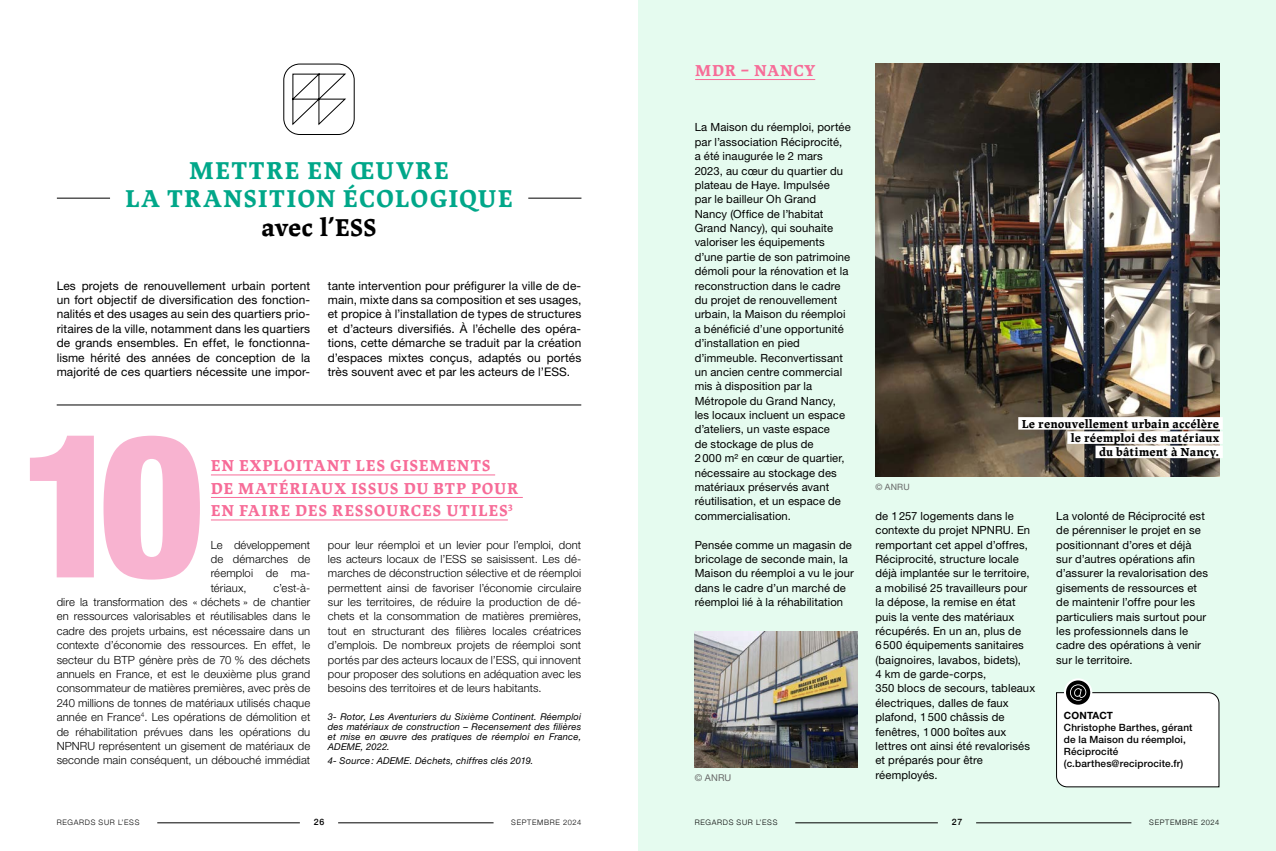
<style>
.page{position:relative;width:1276px;height:851px;background:#fff}
.page>*{position:absolute;margin:0;border:0;box-sizing:border-box;transform-origin:0 0}
.t1{font:900 condensed 200px "Helvetica Neue";color:#f8b3d0}
.t2{font:700 25px/28.8px "Lapture";letter-spacing:.05em;color:#00a789;text-align:center}
.t3{font:700 25px "Lapture";color:#000}
.t4{font:700 16.25px/22.5px "Lapture";letter-spacing:.05em;color:#f76c98}
.t5{font:11.88px/14.4px "Helvetica Neue LT Std";letter-spacing:.005em;color:#000;text-align:justify}
.t6{font:700 11.88px/14.2px "Lapture";letter-spacing:.005em;color:#000;text-align:right}
.t7{font:11.25px/14.4px "Helvetica Neue LT Std";letter-spacing:.01em;color:#000}
.t8{font:300 11.25px/14.4px "Helvetica Neue LT Std";letter-spacing:.01em;color:#000;text-align:justify}
.t9{font:500 10px/12px "Helvetica Neue LT Std";letter-spacing:.015em;color:#000}
.t10{font:700 10px "Helvetica Neue LT Std";letter-spacing:.015em;color:#000}
.t11{font:italic 9.38px/10px "Helvetica Neue LT Std";letter-spacing:.02em;color:#000;text-align:justify}
.t12{font:9.38px "Helvetica Neue LT Std";color:#676767}
.t13{font:8.75px "Helvetica Neue LT Std";color:#676767}
.t14{font:500 8.75px "Helvetica Neue";color:#000}
.t15{font:300 7.5px "Helvetica Neue";letter-spacing:.095em;color:#000}
</style>
<div class="page">
<div style="left:638px;top:0;width:638px;height:850px;background:#e5fbef"></div>
<hr style="left:157px;top:822px;width:143px;height:1px;background:#000">
<hr style="left:795px;top:822px;width:143px;height:1px;background:#000">
<hr style="left:338px;top:822px;width:155px;height:1px;background:#000">
<hr style="left:976px;top:822px;width:155px;height:1px;background:#000">
<img style="left:875px;top:64px;width:344px;height:412px">
<img style="left:694px;top:631px;width:163px;height:136px">
<hr style="left:211px;top:474px;width:284px;height:1px;background:#f76c98">
<hr style="left:211px;top:497px;width:312px;height:1px;background:#f76c98">
<hr style="left:211px;top:519px;width:297px;height:1px;background:#f76c98">
<div style="left:1018px;top:417px;width:204px;height:12px;background:#fff"></div>
<div style="left:1067px;top:431px;width:155px;height:13px;background:#fff"></div>
<div style="left:1095px;top:445px;width:127px;height:13px;background:#fff"></div>
<hr style="left:57px;top:198px;width:53px;height:1px;background:#000">
<hr style="left:528px;top:198px;width:53px;height:1px;background:#000">
<hr style="left:57px;top:404px;width:524px;height:1px;background:#000">
<div style="left:283px;top:64px;width:71px;height:71px;border:1px solid #000;border-radius:16px"></div>
<svg style="left:292px;top:73px;width:54px;height:52px"></svg>
<hr style="left:695px;top:79px;width:120px;height:1px;background:#f76c98">
<svg style="left:1064px;top:678px;width:28px;height:28px"></svg>
<svg style="left:1056px;top:680px;width:163px;height:107px"></svg>
<h2 class="t2" style="left:125px;top:156px;width:389px">METTRE EN ŒUVRE<br>LA TRANSITION ÉCOLOGIQUE</h2>
<h2 class="t3" style="left:261px;top:212px;width:117px">avec l’ESS</h2>
<p class="t5" style="left:57px;top:278px;width:255px">Les projets de renouvellement urbain portent un fort objectif de diversification des fonction&shy;nalités et des usages au sein des quartiers prio&shy;ritaires de la ville, notamment dans les quartiers de grands ensembles. En effet, le fonctionna&shy;lisme hérité des années de conception de la majorité de ces quartiers nécessite une impor-</p>
<p class="t5" style="left:328px;top:278px;width:255px">tante intervention pour préfigurer la ville de de&shy;main, mixte dans sa composition et ses usages, et propice à l’installation de types de structures et d’acteurs diversifiés. À l’échelle des opéra&shy;tions, cette démarche se traduit par la création d’espaces mixtes conçus, adaptés ou portés très souvent avec et par les acteurs de l’ESS.</p>
<h1 class="t1" style="left:20px;top:341px;width:185px">10</h1>
<h3 class="t4" style="left:211px;top:454px;width:309px">EN EXPLOITANT LES GISEMENTS<br>DE MATÉRIAUX ISSUS DU BTP POUR<br>EN FAIRE DES RESSOURCES UTILES<sup>3</sup></h3>
<p class="t8" style="left:211px;top:537px;width:101px">Le développement de démarches de réemploi de ma&shy;tériaux,</p>
<p class="t8" style="left:328px;top:537px;width:255px">pour leur réemploi et un levier pour l’emploi, dont les acteurs locaux de l’ESS se saisissent. Les dé&shy;marches de déconstruction sélective et de réemploi permettent ainsi de favoriser l’économie circulaire sur les territoires, de réduire la production de dé&shy;chets et la consommation de matières premières, tout en structurant des filières locales créatrices d’emplois. De nombreux projets de réemploi sont portés par des acteurs locaux de l’ESS, qui innovent pour proposer des solutions en adéquation avec les besoins des territoires et de leurs habitants.</p>
<p class="t11" style="left:328px;top:711px;width:255px">3- Rotor, Les Aventuriers du Sixième Continent. Réemploi des matériaux de construction – Recensement des filières et mise en œuvre des pratiques de réemploi en France, ADEME, 2022.</p>
<p class="t11" style="left:328px;top:755px;width:207px">4- Source: ADEME. Déchets, chiffres clés 2019.</p>
<p class="t8" style="left:57px;top:580px;width:255px;text-indent:217px">c’est-à&shy;dire la transformation des « déchets » de chantier en ressources valorisables et réutilisables dans le cadre des projets urbains, est nécessaire dans un contexte d’économie des ressources. En effet, le secteur du BTP génère près de 70 % des déchets annuels en France, et est le deuxième plus grand consommateur de matières premières, avec près de 240 millions de tonnes de matériaux utilisés chaque année en France<sup>4</sup>. Les opérations de démolition et de réhabilitation prévues dans les opérations du NPNRU représentent un gisement de matériaux de seconde main conséquent, un débouché immédiat</p>
<h3 class="t4" style="left:695px;top:59px;width:122px">MDR – NANCY</h3>
<p class="t7" style="left:694px;top:120px;width:158px">La Maison du réemploi, portée par l’association Réciprocité, a été inaugurée le 2 mars<br>2023, au cœur du quartier du plateau de Haye. Impulsée<br>par le bailleur Oh Grand<br>Nancy (Office de l’habitat<br>Grand Nancy), qui souhaite valoriser les équipements d’une partie de son patrimoine démoli pour la rénovation et la reconstruction dans le cadre du projet de renouvellement urbain, la Maison du réemploi a bénéficié d’une opportunité d’installation en pied d’immeuble. Reconvertissant un ancien centre commercial mis à disposition par la<br>Métropole du Grand Nancy, les locaux incluent un espace d’ateliers, un vaste espace<br>de stockage de plus de<br>2000 m² en cœur de quartier, nécessaire au stockage des matériaux préservés avant réutilisation, et un espace de commercialisation.</p>
<p class="t7" style="left:694px;top:537px;width:161px">Pensée comme un magasin de bricolage de seconde main, la<br>Maison du réemploi a vu le jour dans le cadre d’un marché de réemploi lié à la réhabilitation</p>
<p class="t12" style="left:694px;top:771px;width:38px">© ANRU</p>
<p class="t13" style="left:875px;top:481px;width:36px">© ANRU</p>
<p class="t6" style="left:1021px;top:417px;width:199px">Le renouvellement urbain accélère le réemploi des matériaux<br>du bâtiment à Nancy.</p>
<p class="t7" style="left:875px;top:508px;width:161px">de 1257 logements dans le contexte du projet NPNRU. En remportant cet appel d’offres,<br>Réciprocité, structure locale déjà implantée sur le territoire, a mobilisé 25 travailleurs pour la dépose, la remise en état puis la vente des matériaux récupérés. En un an, plus de<br>6500 équipements sanitaires (baignoires, lavabos, bidets),<br>4 km de garde-corps,<br>350 blocs de secours, tableaux électriques, dalles de faux plafond, 1500 châssis de fenêtres, 1000 boîtes aux lettres ont ainsi été revalorisés et préparés pour être réemployés.</p>
<p class="t7" style="left:1056px;top:508px;width:153px">La volonté de Réciprocité est de pérenniser le projet en se positionnant d’ores et déjà sur d’autres opérations afin d’assurer la revalorisation des gisements de ressources et de maintenir l’offre pour les particuliers mais surtout pour les professionnels dans le cadre des opérations à venir sur le territoire.</p>
<p class="t10" style="left:1064px;top:709px;width:51px">CONTACT</p>
<p class="t9" style="left:1064px;top:721px;width:130px">Christophe Barthes, gérant de la Maison du réemploi,<br>Réciprocité (c.barthes@reciprocite.fr)</p>
<p class="t15" style="left:57px;top:816px;width:84px">REGARDS SUR L’ESS</p>
<p class="t14" style="left:314px;top:814px;width:12px">26</p>
<p class="t15" style="left:511px;top:816px;width:71px">SEPTEMBRE 2024</p>
<p class="t15" style="left:694px;top:816px;width:84px">REGARDS SUR L’ESS</p>
<p class="t14" style="left:951px;top:814px;width:12px">27</p>
<p class="t15" style="left:1149px;top:816px;width:71px">SEPTEMBRE 2024</p>
</div>
